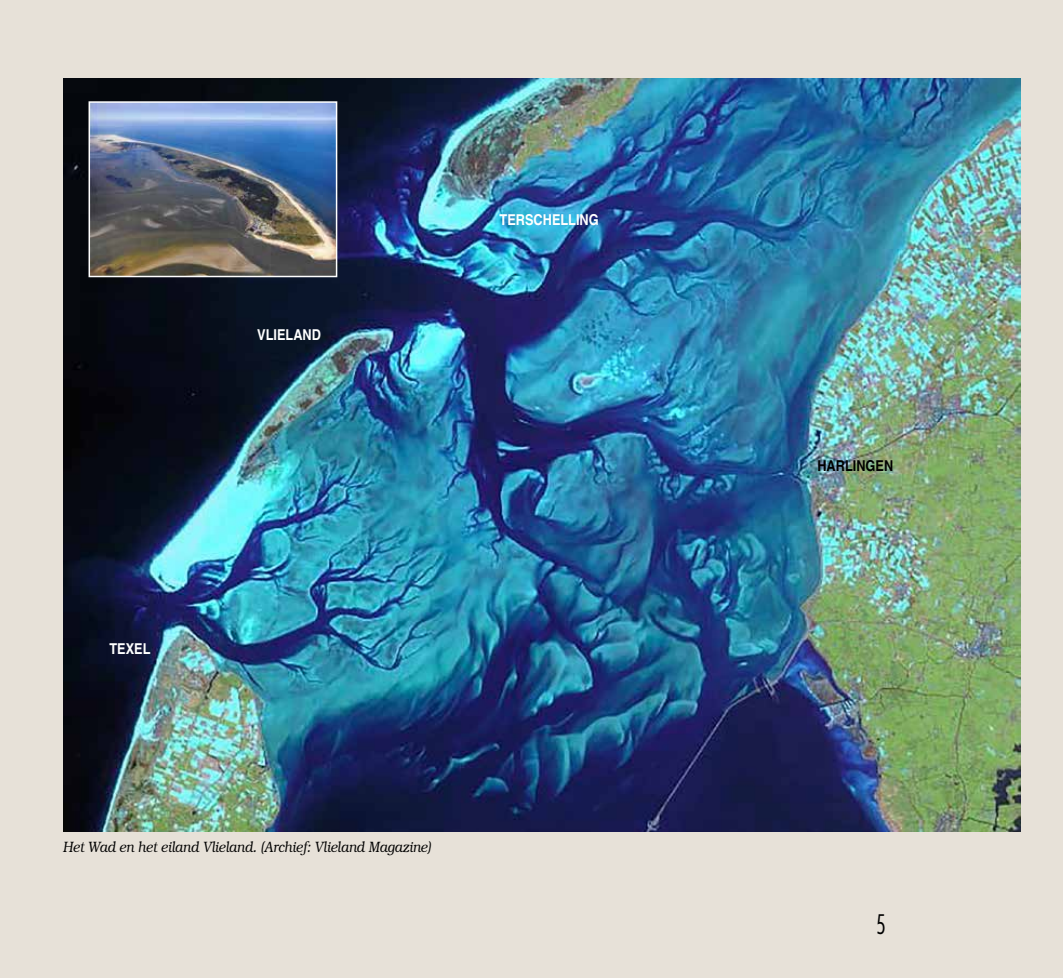
<style>
.page{position:relative;width:1063px;height:978px;background:#e7e1d8}
.page>*{position:absolute;margin:0;border:0;box-sizing:border-box;transform-origin:0 0}
.t1{font:300 condensed 26.25px "Futura Std";color:#000;scale:.9 1}
.t2{font:italic 300 15px "Bookman Std";color:#000;scale:.85 1}
.t3{font:700 15px "Helvetica LT Std";color:#fff;scale:.85 1}
.t4{font:700 15px "Helvetica LT Std";color:#000;scale:.85 1}
</style>
<div class="page">
<img style="left:64px;top:79px;width:956px;height:752px">
<img style="left:92px;top:104px;width:242px;height:170px">
<div style="left:89px;top:101px;width:248px;height:176px;border:2px solid #fff"></div>
<p class="t3" style="left:257px;top:326px;width:77px">VLIELAND</p>
<p class="t3" style="left:500px;top:211px;width:118px">TERSCHELLING</p>
<p class="t3" style="left:109px;top:639px;width:50px">TEXEL</p>
<p class="t2" style="left:63px;top:839px;width:435px">Het Wad en het eiland Vlieland. (Archief: Vlieland Magazine)</p>
<p class="t4" style="left:817px;top:456px;width:91px">HARLINGEN</p>
<h1 class="t1" style="left:876px;top:909px;width:12px">5</h1>
</div>
